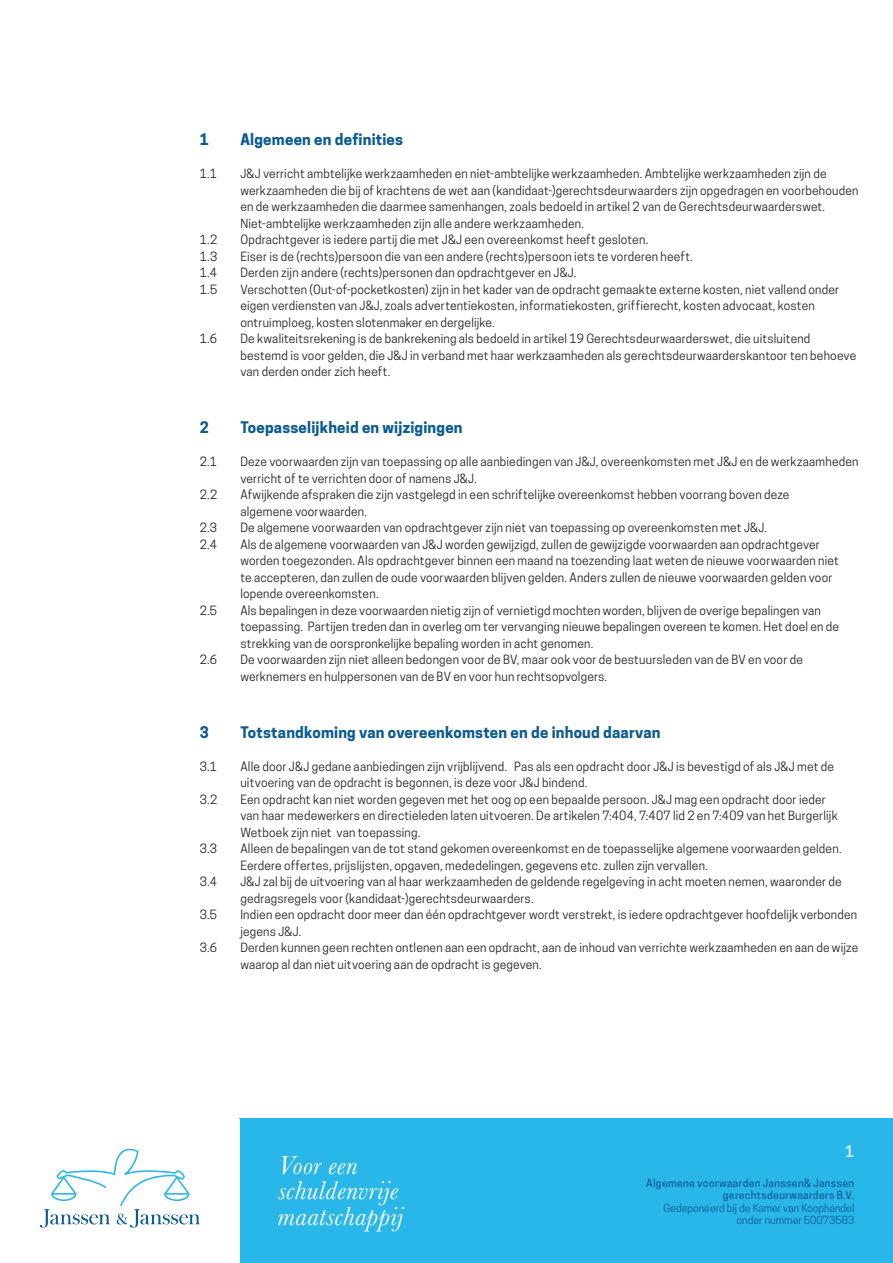
<style>
.page{position:relative;width:893px;height:1263px;background:#fff}
.page>*{position:absolute;margin:0;border:0;box-sizing:border-box;transform-origin:0 0}
.t1{font:italic 27px/25.5px "Baskerville";letter-spacing:.015em;color:#fff}
.t2{font:700 15px "Cooper Hewitt";letter-spacing:.015em;color:#0d5b94}
.t3{font:500 15px "Cooper Hewitt";color:#fff}
.t4{font:12px/16.5px "Cooper Hewitt";letter-spacing:.015em;color:#231f20}
.t5{font:500 10.5px "Cooper Hewitt";letter-spacing:.03em;color:#0d5b94}
.t6{font:10.5px "Cooper Hewitt";color:#0d5b94}
</style>
<div class="page">
<div style="left:239px;top:1118px;width:654px;height:145px;background:#29b6e9"></div>
<svg style="left:40px;top:1148px;width:160px;height:80px"></svg>
<p class="t2" style="left:200px;top:131px;width:10px">1</p>
<p class="t2" style="left:240px;top:131px;width:164px">Algemeen en definities</p>
<p class="t4" style="left:200px;top:165px;width:19px">1.1</p>
<p class="t4" style="left:240px;top:165px;width:620px">J&amp;J verricht ambtelijke werkzaamheden en niet-ambtelijke werkzaamheden. Ambtelijke werkzaamheden zijn de werkzaamheden die bij of krachtens de wet aan (kandidaat-)gerechtsdeurwaarders zijn opgedragen en voorbehouden en de werkzaamheden die daarmee samenhangen, zoals bedoeld in artikel 2 van de Gerechtsdeurwaarderswet.<br>Niet-ambtelijke werkzaamheden zijn alle andere werkzaamheden.</p>
<p class="t4" style="left:200px;top:231px;width:19px">1.2</p>
<p class="t4" style="left:240px;top:231px;width:409px">Opdrachtgever is iedere partij die met J&amp;J een overeenkomst heeft gesloten.</p>
<p class="t4" style="left:200px;top:248px;width:19px">1.3</p>
<p class="t4" style="left:240px;top:248px;width:454px">Eiser is de (rechts)persoon die van een andere (rechts)persoon iets te vorderen heeft.</p>
<p class="t4" style="left:200px;top:264px;width:19px">1.4</p>
<p class="t4" style="left:240px;top:264px;width:338px">Derden zijn andere (rechts)personen dan opdrachtgever en J&amp;J.</p>
<p class="t4" style="left:200px;top:281px;width:19px">1.5</p>
<p class="t4" style="left:240px;top:281px;width:600px">Verschotten (Out-of-pocketkosten) zijn in het kader van de opdracht gemaakte externe kosten, niet vallend onder eigen verdiensten van J&amp;J, zoals advertentiekosten, informatiekosten, griffierecht, kosten advocaat, kosten ontruimploeg, kosten slotenmaker en dergelijke.</p>
<p class="t4" style="left:200px;top:330px;width:19px">1.6</p>
<p class="t4" style="left:240px;top:330px;width:617px">De kwaliteitsrekening is de bankrekening als bedoeld in artikel 19 Gerechtsdeurwaarderswet, die uitsluitend bestemd is voor gelden, die J&amp;J in verband met haar werkzaamheden als gerechtsdeurwaarderskantoor ten behoeve van derden onder zich heeft.</p>
<p class="t2" style="left:200px;top:419px;width:10px">2</p>
<p class="t2" style="left:240px;top:419px;width:224px">Toepasselijkheid en wijzigingen</p>
<p class="t4" style="left:200px;top:453px;width:19px">2.1</p>
<p class="t4" style="left:240px;top:453px;width:620px">Deze voorwaarden zijn van toepassing op alle aanbiedingen van J&amp;J, overeenkomsten met J&amp;J en de werkzaamheden verricht of te verrichten door of namens J&amp;J.</p>
<p class="t4" style="left:200px;top:486px;width:19px">2.2</p>
<p class="t4" style="left:240px;top:486px;width:551px">Afwijkende afspraken die zijn vastgelegd in een schriftelijke overeenkomst hebben voorrang boven deze algemene voorwaarden.</p>
<p class="t4" style="left:200px;top:519px;width:19px">2.3</p>
<p class="t4" style="left:240px;top:519px;width:528px">De algemene voorwaarden van opdrachtgever zijn niet van toepassing op overeenkomsten met J&amp;J.</p>
<p class="t4" style="left:200px;top:536px;width:19px">2.4</p>
<p class="t4" style="left:240px;top:536px;width:600px">Als de algemene voorwaarden van J&amp;J worden gewijzigd, zullen de gewijzigde voorwaarden aan opdrachtgever worden toegezonden. Als opdrachtgever binnen een maand na toezending laat weten de nieuwe voorwaarden niet te accepteren, dan zullen de oude voorwaarden blijven gelden. Anders zullen de nieuwe voorwaarden gelden voor lopende overeenkomsten.</p>
<p class="t4" style="left:200px;top:602px;width:19px">2.5</p>
<p class="t4" style="left:240px;top:602px;width:600px">Als bepalingen in deze voorwaarden nietig zijn of vernietigd mochten worden, blijven de overige bepalingen van toepassing. Partijen treden dan in overleg om ter vervanging nieuwe bepalingen overeen te komen. Het doel en de strekking van de oorspronkelijke bepaling worden in acht genomen.</p>
<p class="t4" style="left:200px;top:651px;width:19px">2.6</p>
<p class="t4" style="left:240px;top:651px;width:564px">De voorwaarden zijn niet alleen bedongen voor de BV, maar ook voor de bestuursleden van de BV en voor de werknemers en hulppersonen van de BV en voor hun rechtsopvolgers.</p>
<p class="t2" style="left:200px;top:723px;width:10px">3</p>
<p class="t2" style="left:240px;top:723px;width:422px">Totstandkoming van overeenkomsten en de inhoud daarvan</p>
<p class="t4" style="left:200px;top:758px;width:19px">3.1</p>
<p class="t4" style="left:240px;top:758px;width:595px">Alle door J&amp;J gedane aanbiedingen zijn vrijblijvend. Pas als een opdracht door J&amp;J is bevestigd of als J&amp;J met de uitvoering van de opdracht is begonnen, is deze voor J&amp;J bindend.</p>
<p class="t4" style="left:200px;top:791px;width:19px">3.2</p>
<p class="t4" style="left:240px;top:791px;width:599px">Een opdracht kan niet worden gegeven met het oog op een bepaalde persoon. J&amp;J mag een opdracht door ieder van haar medewerkers en directieleden laten uitvoeren. De artikelen 7:404, 7:407 lid 2 en 7:409 van het Burgerlijk<br>Wetboek zijn niet van toepassing.</p>
<p class="t4" style="left:200px;top:840px;width:19px">3.3</p>
<p class="t4" style="left:240px;top:840px;width:603px">Alleen de bepalingen van de tot stand gekomen overeenkomst en de toepasselijke algemene voorwaarden gelden.<br>Eerdere offertes, prijslijsten, opgaven, mededelingen, gegevens etc. zullen zijn vervallen.</p>
<p class="t4" style="left:200px;top:873px;width:19px">3.4</p>
<p class="t4" style="left:240px;top:873px;width:603px">J&amp;J zal bij de uitvoering van al haar werkzaamheden de geldende regelgeving in acht moeten nemen, waaronder de gedragsregels voor (kandidaat-)gerechtsdeurwaarders.</p>
<p class="t4" style="left:200px;top:906px;width:19px">3.5</p>
<p class="t4" style="left:240px;top:906px;width:618px">Indien een opdracht door meer dan één opdrachtgever wordt verstrekt, is iedere opdrachtgever hoofdelijk verbonden jegens J&amp;J.</p>
<p class="t4" style="left:200px;top:939px;width:19px">3.6</p>
<p class="t4" style="left:240px;top:939px;width:619px">Derden kunnen geen rechten ontlenen aan een opdracht, aan de inhoud van verrichte werkzaamheden en aan de wijze waarop al dan niet uitvoering aan de opdracht is gegeven.</p>
<p class="t3" style="left:845px;top:1143px;width:10px">1</p>
<p class="t1" style="left:278px;top:1152px;width:81px">Voor een</p>
<p class="t1" style="left:278px;top:1177px;width:127px">schuldenvrije maatschappij</p>
<p class="t5" style="left:646px;top:1177px;width:209px">Algemene voorwaarden Janssen&amp; Janssen</p>
<p class="t5" style="left:723px;top:1189px;width:133px">gerechtsdeurwaarders B.V.</p>
<p class="t6" style="left:663px;top:1201px;width:192px">Gedeponeerd bij de Kamer van Koophandel</p>
<p class="t6" style="left:736px;top:1214px;width:119px">onder nummer 50073583</p>
</div>
